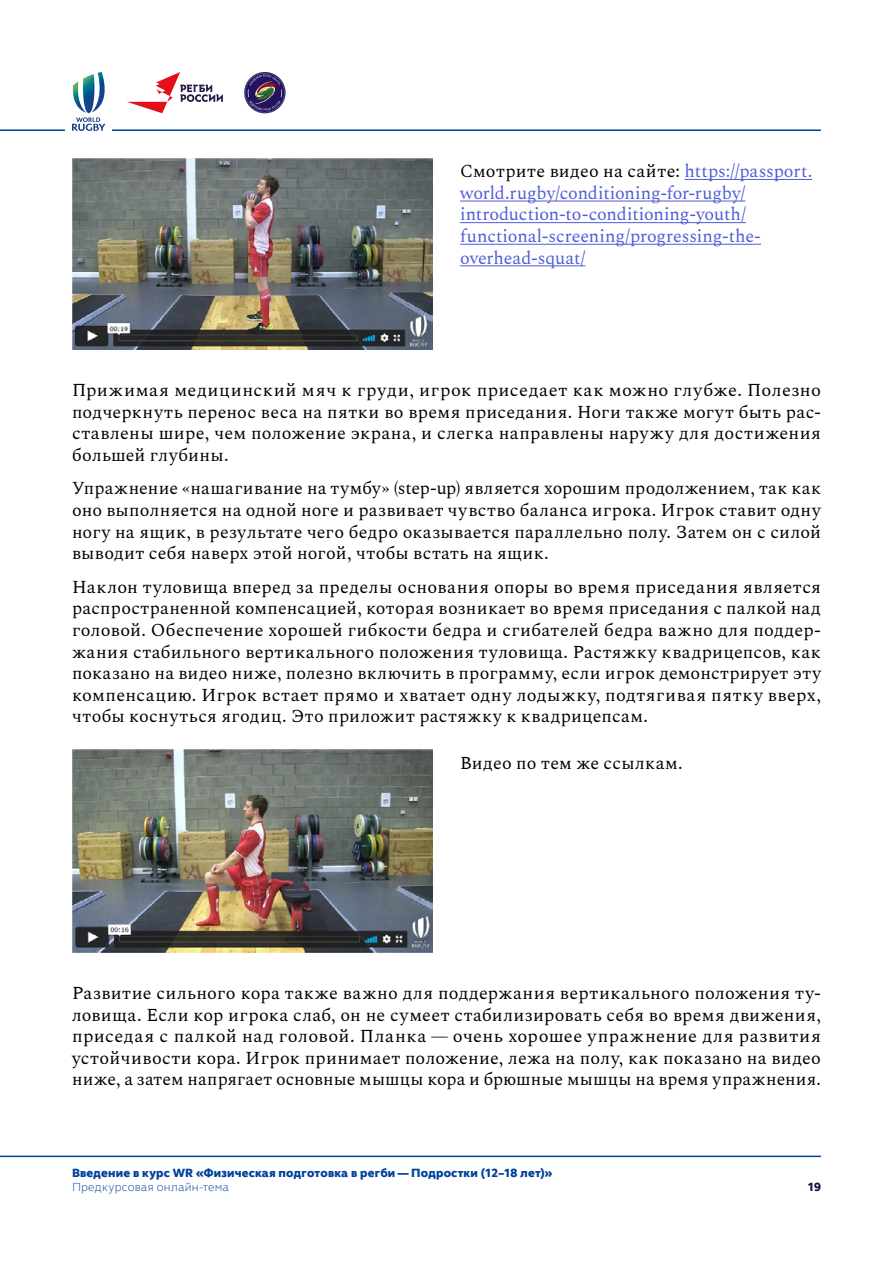
<style>
.page{position:relative;width:893px;height:1263px;background:#fff}
.page>*{position:absolute;margin:0;border:0;box-sizing:border-box;transform-origin:0 0}
.t1{font:18px/21.6px "Spectral";letter-spacing:.02em;color:#000;text-align:justify}
.t2{font:18px/21.6px "Spectral";letter-spacing:-.005em;color:#4f5cd6}
.t3{font:800 12px "FS Elliot Pro";letter-spacing:.015em;color:#00419b}
.t4{font:300 12px "FS Elliot Pro";letter-spacing:.02em;color:#00419b}
.t5{font:800 12px "FS Elliot Pro";color:#19194b}
.s1{color:#000}
</style>
<div class="page">
<hr style="left:0;top:129px;width:821px;height:2px;background:#00419b">
<div style="left:66px;top:123px;width:46px;height:9px;background:#fff"></div>
<hr style="left:0;top:1155px;width:821px;height:2px;background:#00419b">
<svg style="left:72px;top:72px;width:41px;height:59px"></svg>
<svg style="left:244px;top:72px;width:42px;height:42px"></svg>
<svg style="left:127px;top:72px;width:96px;height:41px"></svg>
<img style="left:72px;top:158px;width:361px;height:192px">
<img style="left:72px;top:750px;width:361px;height:203px">
<hr style="left:685px;top:179px;width:127px;height:1px;background:#4f5cd6">
<hr style="left:460px;top:201px;width:285px;height:1px;background:#4f5cd6">
<hr style="left:460px;top:222px;width:286px;height:1px;background:#4f5cd6">
<hr style="left:460px;top:244px;width:301px;height:1px;background:#4f5cd6">
<hr style="left:460px;top:265px;width:125px;height:1px;background:#4f5cd6">
<p class="t2" style="left:460px;top:159px;width:354px"><span class="s1">Смотрите видео на сайте:</span> https://passport. world.rugby/conditioning-for-rugby/ introduction-to-conditioning-youth/ functional-screening/progressing-the&shy;overhead-squat/</p>
<p class="t1" style="left:72px;top:378px;width:750px">Прижимая медицинский мяч к груди, игрок приседает как можно глубже. Полезно подчеркнуть перенос веса на пятки во время приседания. Ноги также могут быть рас&shy;ставлены шире, чем положение экрана, и слегка направлены наружу для достижения большей глубины.</p>
<p class="t1" style="left:72px;top:476px;width:750px">Упражнение «нашагивание на тумбу» (step-up) является хорошим продолжением, так как оно выполняется на одной ноге и развивает чувство баланса игрока. Игрок ставит одну ногу на ящик, в результате чего бедро оказывается параллельно полу. Затем он с силой выводит себя наверх этой ногой, чтобы встать на ящик.</p>
<p class="t1" style="left:72px;top:575px;width:750px">Наклон туловища вперед за пределы основания опоры во время приседания является распространенной компенсацией, которая возникает во время приседания с палкой над головой. Обеспечение хорошей гибкости бедра и сгибателей бедра важно для поддер&shy;жания стабильного вертикального положения туловища. Растяжку квадрицепсов, как показано на видео ниже, полезно включить в программу, если игрок демонстрирует эту компенсацию. Игрок встает прямо и хватает одну лодыжку, подтягивая пятку вверх, чтобы коснуться ягодиц. Это приложит растяжку к квадрицепсам.</p>
<p class="t1" style="left:460px;top:751px;width:224px">Видео по тем же ссылкам.</p>
<p class="t1" style="left:72px;top:981px;width:750px">Развитие сильного кора также важно для поддержания вертикального положения ту&shy;ловища. Если кор игрока слаб, он не сумеет стабилизировать себя во время движения, приседая с палкой над головой. Планка — очень хорошее упражнение для развития устойчивости кора. Игрок принимает положение, лежа на полу, как показано на видео ниже, а затем напрягает основные мышцы кора и брюшные мышцы на время упражнения.</p>
<p class="t3" style="left:72px;top:1164px;width:482px">Введение в курс WR «Физическая подготовка в регби — Подростки (12–18 лет)»</p>
<p class="t4" style="left:72px;top:1179px;width:159px">Предкурсовая онлайн-тема</p>
<p class="t5" style="left:807px;top:1179px;width:15px">19</p>
</div>
